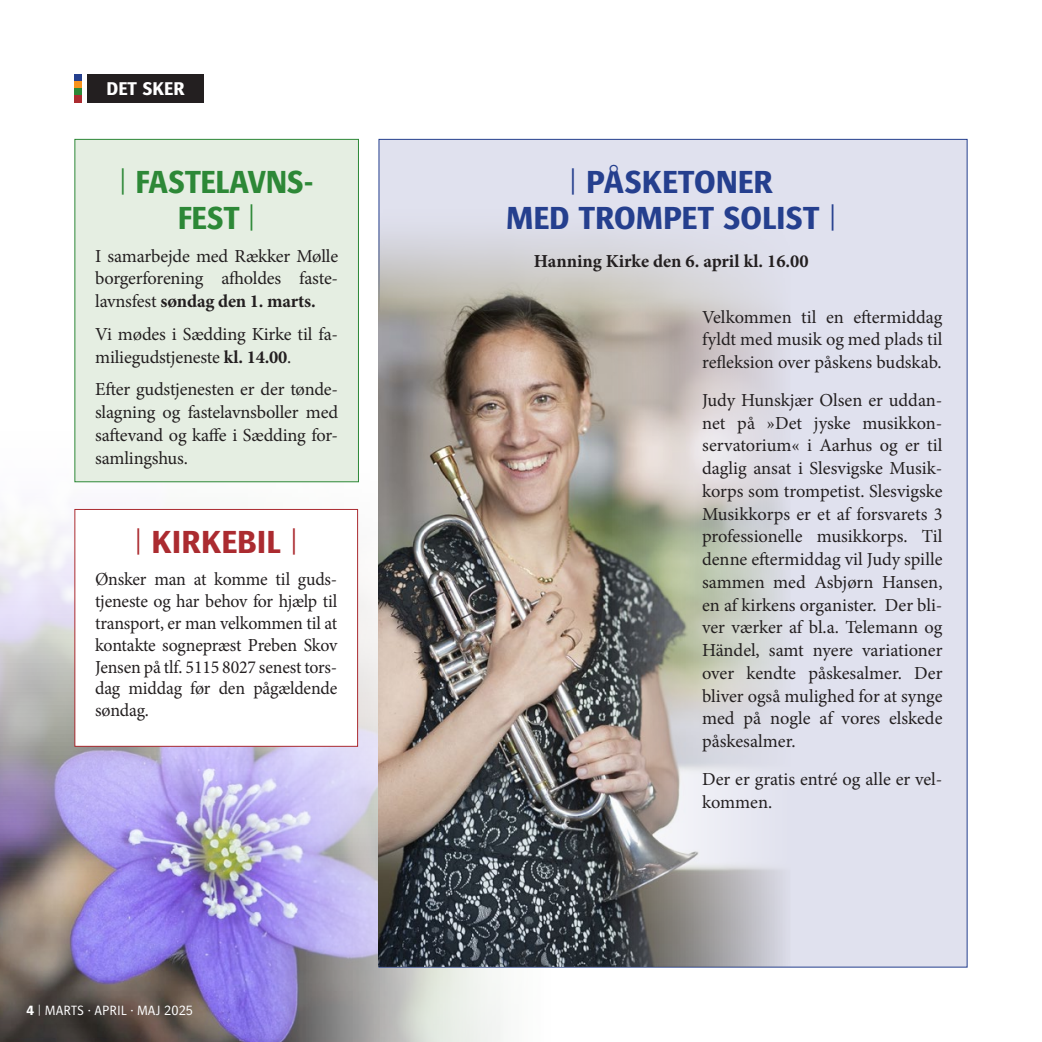
<style>
.page{position:relative;width:1042px;height:1042px;background:#fff}
.page>*{position:absolute;margin:0;border:0;box-sizing:border-box;transform-origin:0 0}
.t1{font:700 33.25px/35.9px "Bosis Std";letter-spacing:-.005em;color:#253f8e;text-align:center}
.t2{font:700 33.25px/35.9px "Bosis Std";letter-spacing:-.01em;color:#2d8837;text-align:center}
.t3{font:700 33.25px "Bosis Std";color:#ab2b30}
.t4{font:700 19.25px "Bosis Std";color:#fff}
.t5{font:18.38px/22.8px "Minion Pro";letter-spacing:-.01em;color:#231f20;text-align:justify}
.t6{font:700 18.38px "Minion Pro";color:#231f20}
.t7{font:300 14px "Bosis Std";color:#fff}
.s1{font-weight:700}
</style>
<div class="page">
<img style="left:0;top:482px;width:580px;height:560px">
<div style="left:75px;top:139px;width:283px;height:343px;background:#e5eee2"></div>
<div style="left:74px;top:139px;width:285px;height:343px;border:1px solid #2d8837"></div>
<div style="left:74px;top:74px;width:7px;height:7px;background:#253f8e"></div>
<div style="left:74px;top:81px;width:7px;height:7px;background:#f7931d"></div>
<div style="left:74px;top:88px;width:7px;height:8px;background:#2d8837"></div>
<div style="left:74px;top:96px;width:7px;height:7px;background:#ab2b30"></div>
<div style="left:87px;top:74px;width:117px;height:29px;background:#231f20"></div>
<div style="left:75px;top:509px;width:283px;height:237px;background:#fff"></div>
<div style="left:74px;top:509px;width:284px;height:238px;border:1px solid #ab2b30"></div>
<div style="left:378px;top:139px;width:589px;height:828px;background:#e0e1ee;border:1px solid #253f8e"></div>
<img style="left:378px;top:204px;width:413px;height:762px">
<p class="t4" style="left:107px;top:78px;width:80px">DET SKER</p>
<p class="t2" style="left:119px;top:163px;width:196px">| FASTELAVNS-<br>FEST |</p>
<p class="t5" style="left:95px;top:244px;width:244px">I samarbejde med Rækker Mølle borgerforening afholdes faste&shy;lavnsfest <span class="s1">søndag den 1. marts.</span></p>
<p class="t5" style="left:95px;top:323px;width:244px">Vi mødes i Sædding Kirke til fa&shy;miliegudstjeneste <span class="s1">kl. 14.00</span>.</p>
<p class="t5" style="left:95px;top:378px;width:244px">Efter gudstjenesten er der tønde&shy;slagning og fastelavnsboller med saftevand og kaffe i Sædding for&shy;samlingshus.</p>
<p class="t3" style="left:134px;top:523px;width:165px">| KIRKEBIL |</p>
<p class="t5" style="left:95px;top:568px;width:244px;line-height:21.9px">Ønsker man at komme til guds&shy;tjeneste og har behov for hjælp til transport, er man velkommen til at kontakte sognepræst Preben Skov Jensen på tlf. 5115 8027 senest tors&shy;dag middag før den pågældende søndag.</p>
<p class="t7" style="left:26px;top:1003px;width:168px"><span class="s1">4</span> | MARTS · APRIL · MAJ 2025</p>
<p class="t1" style="left:506px;top:163px;width:332px">| PÅSKETONER<br>MED TROMPET SOLIST |</p>
<p class="t6" style="left:534px;top:248px;width:276px">Hanning Kirke den 6. april kl. 16.00</p>
<p class="t5" style="left:702px;top:305px;width:242px">Velkommen til en eftermiddag fyldt med musik og med plads til refleksion over påskens budskab.</p>
<p class="t5" style="left:702px;top:389px;width:242px">Judy Hunskjær Olsen er uddan&shy;net på »Det jyske musikkon&shy;servatorium« i Aarhus og er til daglig ansat i Slesvigske Musik&shy;korps som trompetist. Slesvigske Musikkorps er et af forsvarets 3 professionelle musikkorps. Til denne eftermiddag vil Judy spille sammen med Asbjørn Hansen, en af kirkens organister. Der bli&shy;ver værker af bl.a. Telemann og Händel, samt nyere variationer over kendte påskesalmer. Der bliver også mulighed for at synge med på nogle af vores elskede påskesalmer.</p>
<p class="t5" style="left:702px;top:767px;width:242px">Der er gratis entré og alle er vel&shy;kommen.</p>
</div>
